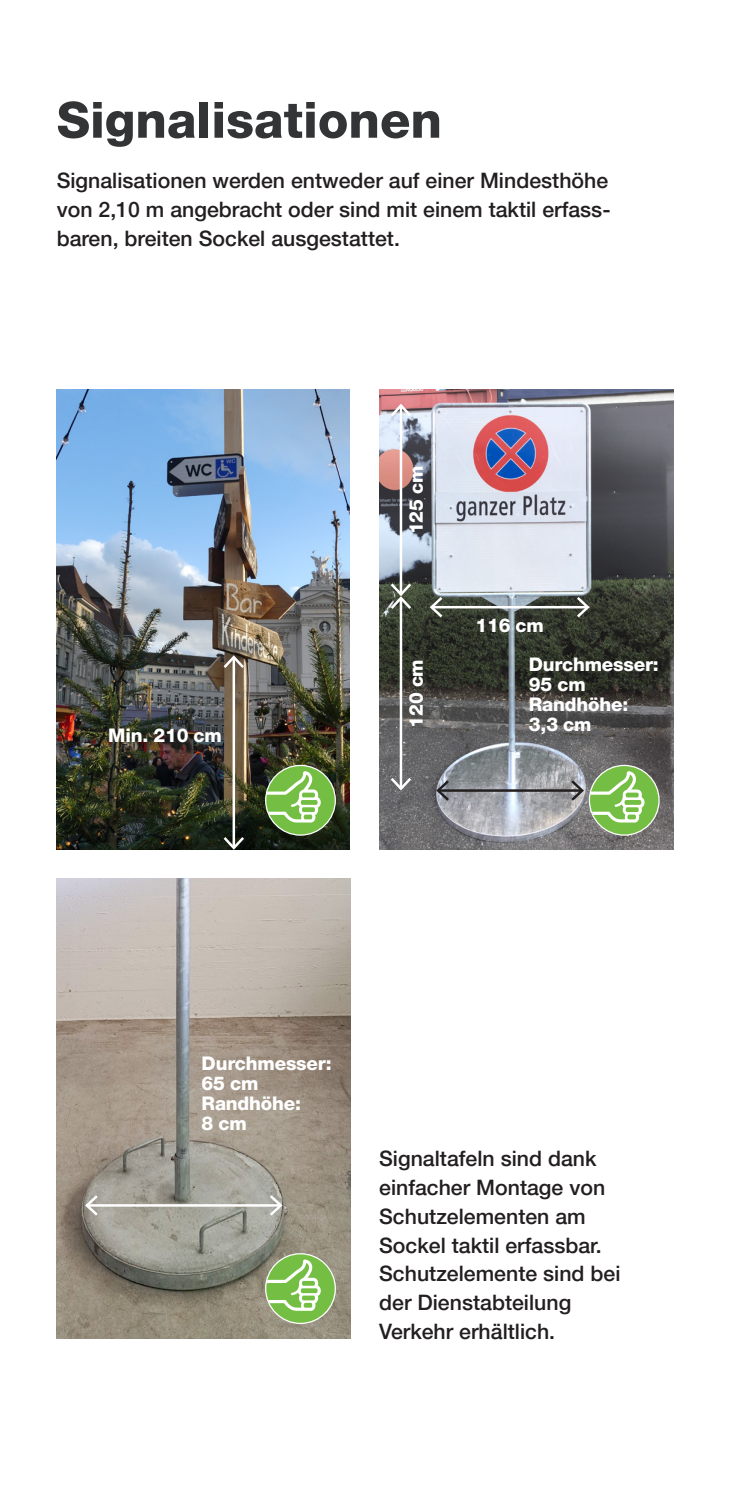
<style>
.page{position:relative;width:730px;height:1489px;background:#fff}
.page>*{position:absolute;margin:0;border:0;box-sizing:border-box;transform-origin:0 0}
._01___Titel{font:800 50px "Helvetica Neue LT Pro";color:#333436}
._03___GT{font:500 21.25px/28.8px "Helvetica Neue LT Pro";color:#231f20;text-align:justify}
.t1{font:800 18.75px/20px "Helvetica Neue LT Pro";letter-spacing:-.01em;color:#fff}
</style>
<div class="page">
<img style="left:56px;top:389px;width:294px;height:460px">
<hr style="left:233px;top:657px;width:2px;height:190px;background:#fff">
<svg style="left:221px;top:653px;width:26px;height:17px"></svg>
<svg style="left:221px;top:834px;width:26px;height:16px"></svg>
<img style="left:56px;top:878px;width:295px;height:460px">
<svg style="left:265px;top:764px;width:71px;height:71px;background:#7daa5d"></svg>
<img style="left:379px;top:389px;width:294px;height:460px">
<hr style="left:431px;top:606px;width:157px;height:2px;background:#fff">
<svg style="left:428px;top:594px;width:17px;height:26px"></svg>
<svg style="left:574px;top:594px;width:17px;height:26px"></svg>
<hr style="left:438px;top:789px;width:144px;height:2px;background:#231f20">
<svg style="left:434px;top:777px;width:18px;height:26px"></svg>
<hr style="left:87px;top:1204px;width:194px;height:2px;background:#fff">
<svg style="left:83px;top:1192px;width:17px;height:26px"></svg>
<svg style="left:267px;top:1192px;width:17px;height:26px"></svg>
<hr style="left:400px;top:405px;width:2px;height:189px;background:#fff">
<svg style="left:388px;top:402px;width:26px;height:17px"></svg>
<hr style="left:400px;top:598px;width:2px;height:190px;background:#fff">
<svg style="left:388px;top:775px;width:26px;height:17px"></svg>
<svg style="left:388px;top:581px;width:26px;height:30px"></svg>
<svg style="left:265px;top:1252px;width:71px;height:71px;background:#95c073"></svg>
<svg style="left:569px;top:764px;width:91px;height:71px;background:#8daf77"></svg>
<p class="_01___Titel" style="left:57px;top:90px;width:387px">Signalisationen</p>
<p class="_03___GT" style="left:57px;top:166px;width:553px">Signalisationen werden entweder auf einer Mindesthöhe von 2,10 m angebracht oder sind mit einem taktil erfass&shy;baren, breiten Sockel ausgestattet.</p>
<p class="t1" style="left:108px;top:725px;width:115px">Min. 210 cm</p>
<p class="t1" style="left:406px;top:534px;width:70px;rotate:-90deg">125 cm</p>
<p class="t1" style="left:406px;top:727px;width:70px;rotate:-90deg">120 cm</p>
<p class="t1" style="left:475px;top:615px;width:70px">116 cm</p>
<p class="t1" style="left:529px;top:654px;width:132px">Durchmesser:<br>95 cm</p>
<p class="t1" style="left:529px;top:694px;width:101px">Randhöhe:<br>3,3 cm</p>
<p class="t1" style="left:202px;top:1053px;width:132px">Durchmesser:<br>65 cm</p>
<p class="t1" style="left:202px;top:1093px;width:101px">Randhöhe:<br>8 cm</p>
<p class="_03___GT" style="left:379px;top:1144px;width:243px;text-align:left">Signaltafeln sind dank einfacher Montage von<br>Schutzelementen am<br>Sockel taktil erfassbar.<br>Schutzelemente sind bei der Dienstabteilung<br>Verkehr erhältlich.</p>
</div>
